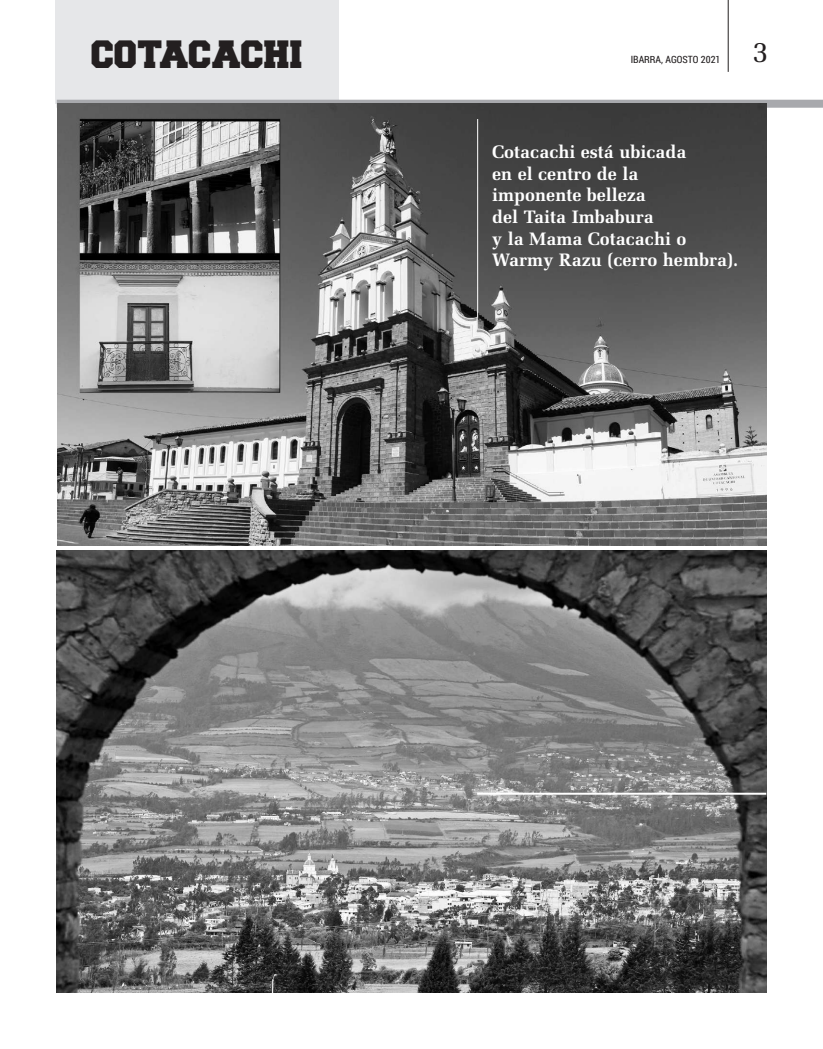
<style>
.page{position:relative;width:823px;height:1049px;background:#fff}
.page>*{position:absolute;margin:0;border:0;box-sizing:border-box;transform-origin:0 0}
.t1{font:33.3px "Freshman";color:#231f20}
.t2{font:30px "Melior";color:#231f20}
.t3{font:700 18px/21.6px "Melior";color:#fff}
.t4{font:10px "Roboto Condensed";color:#231f20}
</style>
<div class="page">
<img style="left:57px;top:550px;width:708px;height:442px">
<hr style="left:727px;top:0;width:1px;height:72px;background:#231f20">
<hr style="left:477px;top:793px;width:288px;height:2px;background:#fff">
<div style="left:56px;top:0;width:282px;height:104px;background:#e6e7e9"></div>
<svg style="left:57px;top:100px;width:765px;height:8px;background:#939396"></svg>
<img style="left:58px;top:104px;width:708px;height:442px">
<hr style="left:477px;top:119px;width:1px;height:199px;background:#fff">
<h1 class="t1" style="left:92px;top:40px;width:213px">COTACACHI</h1>
<p class="t4" style="left:630px;top:53px;width:91px">IBARRA, AGOSTO 2021</p>
<h2 class="t2" style="left:751px;top:40px;width:18px">3</h2>
<p class="t3" style="left:492px;top:143px;width:247px">Co ta ca chi es tá ubi ca da<br>en el cen tro de la<br>im po nen te be lle za<br>del Tai ta Im ba bu ra<br>y la Ma ma Co ta ca chi o<br>Warmy Ra zu (ce rro hem bra).</p>
</div>
